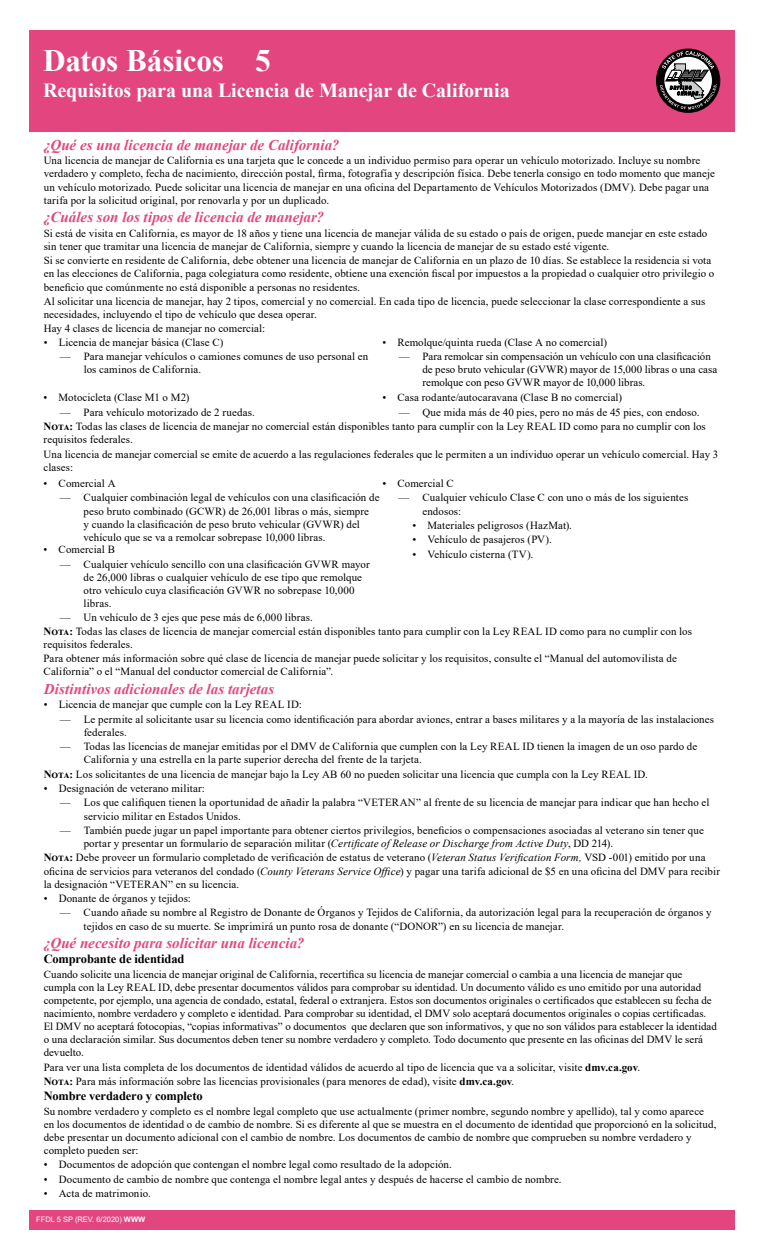
<style>
.page{position:relative;width:765px;height:1260px;background:#fff}
.page>*{position:absolute;margin:0;border:0;box-sizing:border-box;transform-origin:0 0}
.t1{font:700 31.25px "Times New Roman";letter-spacing:-.01em;color:#fff}
.t2{font:700 20px "Times New Roman";letter-spacing:-.005em;color:#fff}
.t3{font:italic 700 15px "Times New Roman";letter-spacing:.005em;color:#e3467e}
.t4{font:700 12.5px "Times New Roman";letter-spacing:-.01em;color:#000}
.t5{font:11px/13.1px "Times New Roman";letter-spacing:.01em;color:#000}
.t6{font:7.5px "Arial";color:#fff}
.s1{font-weight:700}
.s2{font-style:italic}
</style>
<div class="page">
<div style="left:30px;top:1210px;width:705px;height:20px;background:#e3467e"></div>
<div style="left:30px;top:30px;width:705px;height:101px;background:#e3467e"></div>
<div style="left:656px;top:49px;width:64px;height:64px;background:#000;border-radius:50%"></div>
<svg style="left:660px;top:51px;width:57px;height:59px"></svg>
<h1 class="t1" style="left:43px;top:38px;width:229px">Datos Básicos 5</h1>
<h1 class="t2" style="left:43px;top:76px;width:468px">Requisitos para una Licencia de Manejar de California</h1>
<h2 class="t3" style="left:44px;top:134px;width:297px">¿Qué es una licencia de manejar de California?</h2>
<p class="t5" style="left:44px;top:154px;width:673px">Una licencia de manejar de California es una tarjeta que le concede a un individuo permiso para operar un vehículo motorizado. Incluye su nombre verdadero y completo, fecha de nacimiento, dirección postal, firma, fotografía y descripción física. Debe tenerla consigo en todo momento que maneje un vehículo motorizado. Puede solicitar una licencia de manejar en una oficina del Departamento de Vehículos Motorizados (DMV). Debe pagar una tarifa por la solicitud original, por renovarla y por un duplicado.</p>
<h2 class="t3" style="left:44px;top:207px;width:282px">¿Cuáles son los tipos de licencia de manejar?</h2>
<p class="t5" style="left:44px;top:226px;width:665px">Si está de visita en California, es mayor de 18 años y tiene una licencia de manejar válida de su estado o país de origen, puede manejar en este estado sin tener que tramitar una licencia de manejar de California, siempre y cuando la licencia de manejar de su estado esté vigente.</p>
<p class="t5" style="left:44px;top:254px;width:672px">Si se convierte en residente de California, debe obtener una licencia de manejar de California en un plazo de 10 días. Se establece la residencia si vota en las elecciones de California, paga colegiatura como residente, obtiene una exención fiscal por impuestos a la propiedad o cualquier otro privilegio o beneficio que comúnmente no está disponible a personas no residentes.</p>
<p class="t5" style="left:44px;top:294px;width:663px">Al solicitar una licencia de manejar, hay 2 tipos, comercial y no comercial. En cada tipo de licencia, puede seleccionar la clase correspondiente a sus necesidades, incluyendo el tipo de vehículo que desea operar.<br>Hay 4 clases de licencia de manejar no comercial:</p>
<p class="t5" style="left:44px;top:335px;width:181px">• Licencia de manejar básica (Clase C)</p>
<p class="t5" style="left:382px;top:335px;width:226px">• Remolque/quinta rueda (Clase A no comercial)</p>
<p class="t5" style="left:60px;top:349px;width:310px">— Para manejar vehículos o camiones comunes de uso personal en</p>
<p class="t5" style="left:399px;top:349px;width:314px">— Para remolcar sin compensación un vehículo con una clasificación</p>
<p class="t5" style="left:84px;top:363px;width:119px">los caminos de California.</p>
<p class="t5" style="left:422px;top:363px;width:296px">de peso bruto vehicular (GVWR) mayor de 15,000 libras o una casa remolque con peso GVWR mayor de 10,000 libras.</p>
<p class="t5" style="left:44px;top:391px;width:147px">• Motocicleta (Clase M1 o M2)</p>
<p class="t5" style="left:382px;top:391px;width:241px">• Casa rodante/autocaravana (Clase B no comercial)</p>
<p class="t5" style="left:60px;top:405px;width:197px">— Para vehículo motorizado de 2 ruedas.</p>
<p class="t5" style="left:44px;top:404px;width:664px;line-height:14.4px;text-indent:355px">— Que mida más de 40 pies, pero no más de 45 pies, con endoso.<br><span class="s1">Nota:</span> Todas las clases de licencia de manejar no comercial están disponibles tanto para cumplir con la Ley REAL ID como para no cumplir con los</p>
<p class="t5" style="left:44px;top:432px;width:676px;line-height:14.4px">requisitos federales.<br>Una licencia de manejar comercial se emite de acuerdo a las regulaciones federales que le permiten a un individuo operar un vehículo comercial. Hay 3</p>
<p class="t5" style="left:44px;top:460px;width:31px">clases:</p>
<p class="t5" style="left:44px;top:476px;width:73px">• Comercial A</p>
<p class="t5" style="left:382px;top:476px;width:73px">• Comercial C</p>
<p class="t5" style="left:60px;top:491px;width:321px">— Cualquier combinación legal de vehículos con una clasificación de</p>
<p class="t5" style="left:399px;top:491px;width:291px">— Cualquier vehículo Clase C con uno o más de los siguientes</p>
<p class="t5" style="left:84px;top:504px;width:287px">peso bruto combinado (GCWR) de 26,001 libras o más, siempre</p>
<p class="t5" style="left:422px;top:504px;width:40px">endosos:</p>
<p class="t5" style="left:84px;top:517px;width:278px">y cuando la clasificación de peso bruto vehicular (GVWR) del</p>
<p class="t5" style="left:412px;top:518px;width:161px">• Materiales peligrosos (HazMat).</p>
<p class="t5" style="left:84px;top:530px;width:243px">vehículo que se va a remolcar sobrepase 10,000 libras.</p>
<p class="t5" style="left:412px;top:533px;width:141px">• Vehículo de pasajeros (PV).</p>
<p class="t5" style="left:44px;top:543px;width:73px">• Comercial B</p>
<p class="t5" style="left:412px;top:547px;width:122px">• Vehículo cisterna (TV).</p>
<p class="t5" style="left:60px;top:557px;width:311px">— Cualquier vehículo sencillo con una clasificación GVWR mayor</p>
<p class="t5" style="left:84px;top:570px;width:280px">de 26,000 libras o cualquier vehículo de ese tipo que remolque otro vehículo cuya clasificación GVWR no sobrepase 10,000 libras.</p>
<p class="t5" style="left:44px;top:611px;width:650px;text-indent:16px">— Un vehículo de 3 ejes que pese más de 6,000 libras.<br><span class="s1">Nota:</span> Todas las clases de licencia de manejar comercial están disponibles tanto para cumplir con la Ley REAL ID como para no cumplir con los requisitos federales.</p>
<p class="t5" style="left:44px;top:651px;width:635px">Para obtener más información sobre qué clase de licencia de manejar puede solicitar y los requisitos, consulte el “Manual del automovilista de<br>California” o el “Manual del conductor comercial de California”.</p>
<h2 class="t3" style="left:44px;top:679px;width:232px">Distintivos adicionales de las tarjetas</h2>
<p class="t5" style="left:44px;top:698px;width:260px">• Licencia de manejar que cumple con la Ley REAL ID:</p>
<p class="t5" style="left:84px;top:712px;width:632px;text-indent:-24px">— Le permite al solicitante usar su licencia como identificación para abordar aviones, entrar a bases militares y a la mayoría de las instalaciones federales.</p>
<p class="t5" style="left:84px;top:740px;width:615px;text-indent:-24px">— Todas las licencias de manejar emitidas por el DMV de California que cumplen con la Ley REAL ID tienen la imagen de un oso pardo de<br>California y una estrella en la parte superior derecha del frente de la tarjeta.</p>
<p class="t5" style="left:44px;top:767px;width:606px"><span class="s1">Nota:</span> Los solicitantes de una licencia de manejar bajo la Ley AB 60 no pueden solicitar una licencia que cumpla con la Ley REAL ID.</p>
<p class="t5" style="left:44px;top:782px;width:163px">• Designación de veterano militar:</p>
<p class="t5" style="left:84px;top:796px;width:627px;text-indent:-24px">— Los que califiquen tienen la oportunidad de añadir la palabra “VETERAN” al frente de su licencia de manejar para indicar que han hecho el servicio militar en Estados Unidos.</p>
<p class="t5" style="left:84px;top:823px;width:622px;text-indent:-24px">— También puede jugar un papel importante para obtener ciertos privilegios, beneficios o compensaciones asociadas al veterano sin tener que portar y presentar un formulario de separación militar (<span class="s2">Certificate of Release or Discharge from Active Duty</span>, DD 214).</p>
<p class="t5" style="left:44px;top:851px;width:678px"><span class="s1">Nota:</span> Debe proveer un formulario completado de verificación de estatus de veterano (<span class="s2">Veteran Status Verification Form,</span> VSD -001) emitido por una oficina de servicios para veteranos del condado (<span class="s2">County Veterans Service Office</span>) y pagar una tarifa adicional de $5 en una oficina del DMV para recibir la designación “VETERAN” en su licencia.</p>
<p class="t5" style="left:44px;top:891px;width:149px">• Donante de órganos y tejidos:</p>
<p class="t5" style="left:84px;top:906px;width:629px;text-indent:-24px">— Cuando añade su nombre al Registro de Donante de Órganos y Tejidos de California, da autorización legal para la recuperación de órganos y tejidos en caso de su muerte. Se imprimirá un punto rosa de donante (“DONOR”) en su licencia de manejar.</p>
<h2 class="t3" style="left:44px;top:933px;width:262px">¿Qué necesito para solicitar una licencia?</h2>
<p class="t4" style="left:44px;top:950px;width:142px">Comprobante de identidad</p>
<p class="t5" style="left:44px;top:967px;width:675px">Cuando solicite una licencia de manejar original de California, recertifica su licencia de manejar comercial o cambia a una licencia de manejar que cumpla con la Ley REAL ID, debe presentar documentos válidos para comprobar su identidad. Un documento válido es uno emitido por una autoridad competente, por ejemplo, una agencia de condado, estatal, federal o extranjera. Estos son documentos originales o certificados que establecen su fecha de nacimiento, nombre verdadero y completo e identidad. Para comprobar su identidad, el DMV solo aceptará documentos originales o copias certificadas.<br>El DMV no aceptará fotocopias, “copias informativas” o documentos que declaren que son informativos, y que no son válidos para establecer la identidad o una declaración similar. Sus documentos deben tener su nombre verdadero y completo. Todo documento que presente en las oficinas del DMV le será devuelto.</p>
<p class="t5" style="left:44px;top:1060px;width:598px;line-height:14.4px">Para ver una lista completa de los documentos de identidad válidos de acuerdo al tipo de licencia que va a solicitar, visite <span class="s1">dmv.ca.gov</span>.<br><span class="s1">Nota:</span> Para más información sobre las licencias provisionales (para menores de edad), visite <span class="s1">dmv.ca.gov</span>.</p>
<p class="t4" style="left:44px;top:1087px;width:161px">Nombre verdadero y completo</p>
<p class="t5" style="left:44px;top:1104px;width:674px">Su nombre verdadero y completo es el nombre legal completo que use actualmente (primer nombre, segundo nombre y apellido), tal y como aparece en los documentos de identidad o de cambio de nombre. Si es diferente al que se muestra en el documento de identidad que proporcionó en la solicitud, debe presentar un documento adicional con el cambio de nombre. Los documentos de cambio de nombre que comprueben su nombre verdadero y completo pueden ser:</p>
<p class="t5" style="left:44px;top:1158px;width:410px">• Documentos de adopción que contengan el nombre legal como resultado de la adopción.</p>
<p class="t5" style="left:44px;top:1172px;width:519px">• Documento de cambio de nombre que contenga el nombre legal antes y después de hacerse el cambio de nombre.</p>
<p class="t5" style="left:44px;top:1187px;width:109px">• Acta de matrimonio.</p>
<p class="t6" style="left:36px;top:1215px;width:110px">FFDL 5 SP (REV. 6/2020) <span class="s1">WWW</span></p>
</div>
